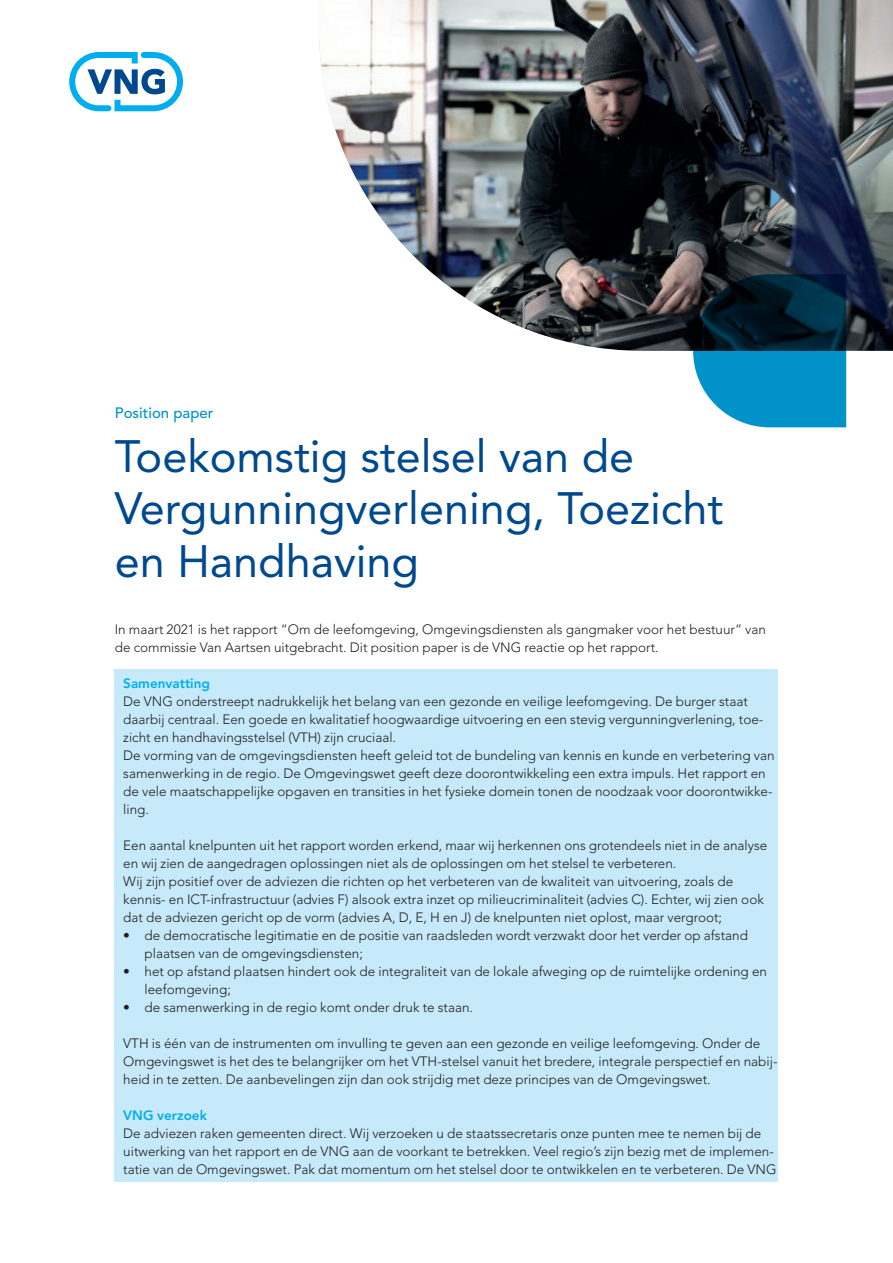
<style>
.page{position:relative;width:893px;height:1263px;background:#fff}
.page>*{position:absolute;margin:0;border:0;box-sizing:border-box;transform-origin:0 0}
.t1{font:45px/52.5px "Avenir LT Std";color:#01498e}
.t2{font:500 15px "Avenir LT Std";color:#0092c8}
.t3{font:300 13.5px/18px "Avenir LT Std";color:#231f20}
.t4{font:800 13.5px "Avenir LT Std";color:#00aeef}
</style>
<div class="page">
<svg style="left:69px;top:52px;width:114px;height:59px"></svg>
<div style="left:115px;top:669px;width:663px;height:26px;background:#c6eafa"></div>
<div style="left:115px;top:687px;width:663px;height:62px;background:#c6eafa"></div>
<div style="left:115px;top:741px;width:663px;height:80px;background:#c6eafa"></div>
<div style="left:115px;top:813px;width:663px;height:26px;background:#c6eafa"></div>
<div style="left:115px;top:831px;width:663px;height:44px;background:#c6eafa"></div>
<div style="left:115px;top:867px;width:663px;height:62px;background:#c6eafa"></div>
<div style="left:115px;top:921px;width:663px;height:44px;background:#c6eafa"></div>
<div style="left:115px;top:957px;width:663px;height:44px;background:#c6eafa"></div>
<div style="left:115px;top:993px;width:663px;height:26px;background:#c6eafa"></div>
<div style="left:115px;top:1011px;width:663px;height:26px;background:#c6eafa"></div>
<div style="left:115px;top:1029px;width:663px;height:62px;background:#c6eafa"></div>
<div style="left:115px;top:1083px;width:663px;height:26px;background:#c6eafa"></div>
<div style="left:115px;top:1101px;width:663px;height:26px;background:#c6eafa"></div>
<div style="left:115px;top:1119px;width:663px;height:62px;background:#c6eafa"></div>
<img style="left:319px;top:0;width:574px;height:351px">
<svg style="left:693px;top:274px;width:153px;height:153px;background:#0f5d7c"></svg>
<p class="t2" style="left:115px;top:404px;width:100px">Position paper</p>
<h1 class="t1" style="left:115px;top:430px;width:610px">Toekomstig stelsel van de<br>Vergunningverlening, Toezicht en Handhaving</h1>
<p class="t3" style="left:115px;top:620px;width:653px">In maart 2021 is het rapport “Om de leefomgeving, Omgevingsdiensten als gangmaker voor het bestuur” van de commissie Van Aartsen uitgebracht. Dit position paper is de VNG reactie op het rapport.</p>
<p class="t4" style="left:123px;top:675px;width:88px">Samenvatting</p>
<p class="t3" style="left:123px;top:692px;width:653px">De VNG onderstreept nadrukkelijk het belang van een gezonde en veilige leefomgeving. De burger staat daarbij centraal. Een goede en kwalitatief hoogwaardige uitvoering en een stevig vergunningverlening, toe&shy;zicht en handhavingsstelsel (VTH) zijn cruciaal.<br>De vorming van de omgevingsdiensten heeft geleid tot de bundeling van kennis en kunde en verbetering van samenwerking in de regio. De Omgevingswet geeft deze doorontwikkeling een extra impuls. Het rapport en de vele maatschappelijke opgaven en transities in het fysieke domein tonen de noodzaak voor doorontwikke&shy;ling.</p>
<p class="t3" style="left:123px;top:836px;width:645px">Een aantal knelpunten uit het rapport worden erkend, maar wij herkennen ons grotendeels niet in de analyse en wij zien de aangedragen oplossingen niet als de oplossingen om het stelsel te verbeteren.<br>Wij zijn positief over de adviezen die richten op het verbeteren van de kwaliteit van uitvoering, zoals de kennis- en ICT-infrastructuur (advies F) alsook extra inzet op milieucriminaliteit (advies C). Echter, wij zien ook dat de adviezen gericht op de vorm (advies A, D, E, H en J) de knelpunten niet oplost, maar vergroot;</p>
<p class="t3" style="left:145px;top:926px;width:605px;text-indent:-21px">• de democratische legitimatie en de positie van raadsleden wordt verzwakt door het verder op afstand plaatsen van de omgevingsdiensten;</p>
<p class="t3" style="left:145px;top:962px;width:624px;text-indent:-21px">• het op afstand plaatsen hindert ook de integraliteit van de lokale afweging op de ruimtelijke ordening en leefomgeving;</p>
<p class="t3" style="left:123px;top:998px;width:351px">• de samenwerking in de regio komt onder druk te staan.</p>
<p class="t3" style="left:123px;top:1034px;width:656px">VTH is één van de instrumenten om invulling te geven aan een gezonde en veilige leefomgeving. Onder de<br>Omgevingswet is het des te belangrijker om het VTH-stelsel vanuit het bredere, integrale perspectief en nabij&shy;heid in te zetten. De aanbevelingen zijn dan ook strijdig met deze principes van de Omgevingswet.</p>
<p class="t4" style="left:123px;top:1107px;width:85px">VNG verzoek</p>
<p class="t3" style="left:123px;top:1124px;width:655px">De adviezen raken gemeenten direct. Wij verzoeken u de staatssecretaris onze punten mee te nemen bij de uitwerking van het rapport en de VNG aan de voorkant te betrekken. Veel regio’s zijn bezig met de implemen&shy;tatie van de Omgevingswet. Pak dat momentum om het stelsel door te ontwikkelen en te verbeteren. De VNG</p>
</div>
